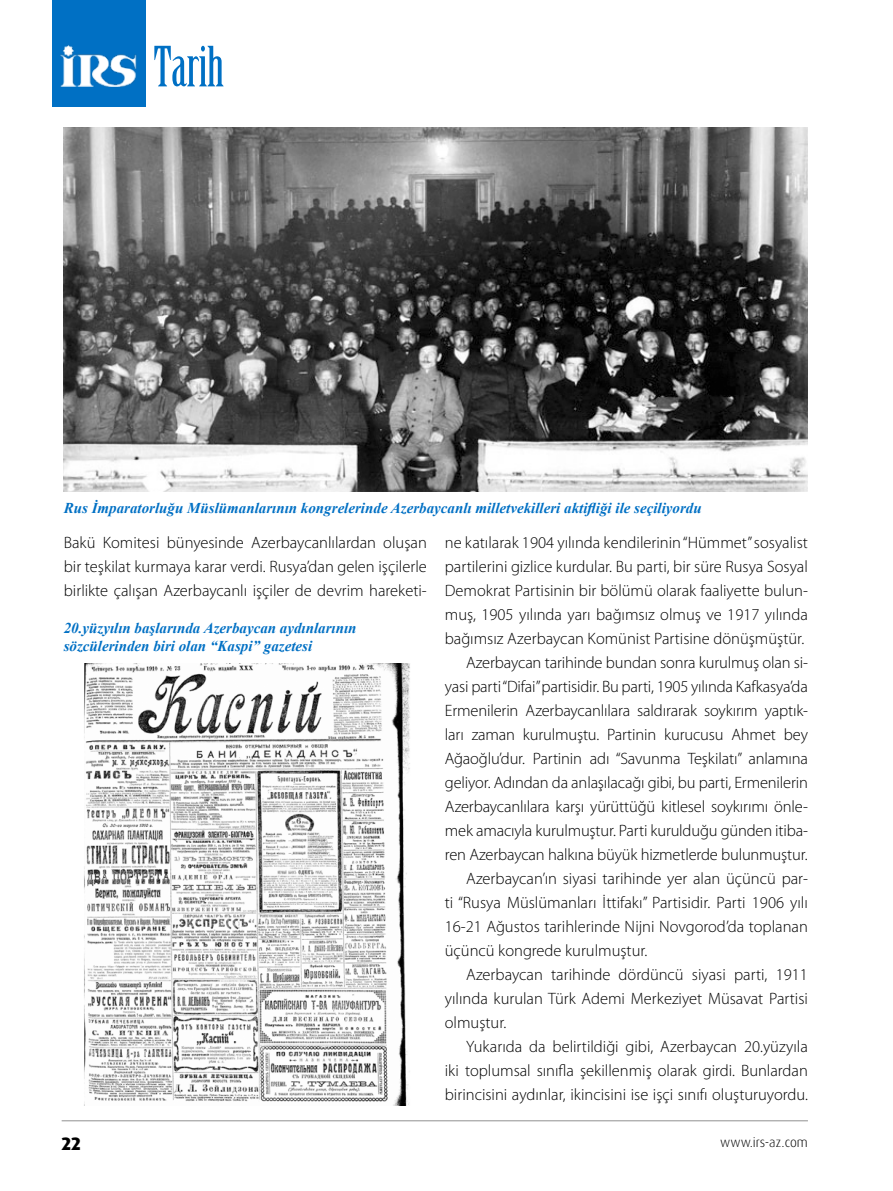
<style>
.page{position:relative;width:893px;height:1191px;background:#fff}
.page>*{position:absolute;margin:0;border:0;box-sizing:border-box;transform-origin:0 0}
.t1{font:54.15px "Birch Std";color:#0070c4}
.t2{font:800 18px "Dax Pro";color:#000}
.t3{font:300 16.5px/24px "Myriad Pro";color:#000;text-align:justify}
.t4{font:italic 700 15px/18px "Times New Roman";color:#0070c4}
.t5{font:300 13.5px "Dax Pro";color:#000}
</style>
<div class="page">
<hr style="left:62px;top:1120px;width:746px;height:1px;background:#909090">
<div style="left:52px;top:0;width:94px;height:106px;background:#0070c4"></div>
<img style="left:60px;top:45px;width:77px;height:41px">
<img style="left:84px;top:663px;width:326px;height:443px">
<img style="left:64px;top:127px;width:744px;height:364px">
<h1 class="t1" style="left:154px;top:36px;width:72px">Tarih</h1>
<p class="t4" style="left:64px;top:498px;width:639px">Rus İmparatorluğu Müslümanlarının kongrelerinde Azerbaycanlı milletvekilleri aktifliği ile seçiliyordu</p>
<p class="t3" style="left:64px;top:530px;width:365px">Bakü Komitesi bünyesinde Azerbaycanlılardan oluşan bir teşkilat kurmaya karar verdi. Rusya’dan gelen işçilerle birlikte çalışan Azerbaycanlı işçiler de devrim hareketi-</p>
<p class="t3" style="left:445px;top:530px;width:365px">ne katılarak 1904 yılında kendilerinin “Hümmet” sosyalist</p>
<p class="t3" style="left:445px;top:554px;width:365px">partilerini gizlice kurdular. Bu parti, bir süre Rusya Sosyal</p>
<p class="t3" style="left:445px;top:578px;width:365px">Demokrat Partisinin bir bölümü olarak faaliyette bulun-</p>
<p class="t3" style="left:445px;top:602px;width:365px">muş, 1905 yılında yarı bağımsız olmuş ve 1917 yılında</p>
<p class="t3" style="left:445px;top:626px;width:361px">bağımsız Azerbaycan Komünist Partisine dönüşmüştür.</p>
<p class="t3" style="left:466px;top:650px;width:343px">Azerbaycan tarihinde bundan sonra kurulmuş olan si-</p>
<p class="t3" style="left:445px;top:674px;width:365px">yasi parti “Difai” partisidir. Bu parti, 1905 yılında Kafkasya’da</p>
<p class="t3" style="left:445px;top:698px;width:365px">Ermenilerin Azerbaycanlılara saldırarak soykırım yaptık-</p>
<p class="t3" style="left:445px;top:722px;width:365px">ları zaman kurulmuştu. Partinin kurucusu Ahmet bey</p>
<p class="t3" style="left:445px;top:746px;width:365px">Ağaoğlu’dur. Partinin adı “Savunma Teşkilatı” anlamına</p>
<p class="t3" style="left:445px;top:770px;width:365px">geliyor. Adından da anlaşılacağı gibi, bu parti, Ermenilerin</p>
<p class="t3" style="left:445px;top:794px;width:365px">Azerbaycanlılara karşı yürüttüğü kitlesel soykırımı önle-</p>
<p class="t3" style="left:445px;top:818px;width:365px">mek amacıyla kurulmuştur. Parti kurulduğu günden itiba-</p>
<p class="t3" style="left:445px;top:842px;width:364px">ren Azerbaycan halkına büyük hizmetlerde bulunmuştur.</p>
<p class="t3" style="left:466px;top:866px;width:343px">Azerbaycan’ın siyasi tarihinde yer alan üçüncü par-</p>
<p class="t3" style="left:445px;top:890px;width:365px">ti “Rusya Müslümanları İttifakı” Partisidir. Parti 1906 yılı</p>
<p class="t3" style="left:445px;top:914px;width:365px">16-21 Ağustos tarihlerinde Nijni Novgorod’da toplanan</p>
<p class="t3" style="left:445px;top:938px;width:204px">üçüncü kongrede kurulmuştur.</p>
<p class="t3" style="left:466px;top:962px;width:343px">Azerbaycan tarihinde dördüncü siyasi parti, 1911</p>
<p class="t3" style="left:445px;top:986px;width:365px">yılında kurulan Türk Ademi Merkeziyet Müsavat Partisi</p>
<p class="t3" style="left:445px;top:1011px;width:63px">olmuştur.</p>
<p class="t3" style="left:466px;top:1035px;width:343px">Yukarıda da belirtildiği gibi, Azerbaycan 20.yüzyıla</p>
<p class="t3" style="left:445px;top:1059px;width:365px">iki toplumsal sınıfla şekillenmiş olarak girdi. Bunlardan</p>
<p class="t3" style="left:445px;top:1083px;width:365px">birincisini aydınlar, ikincisini ise işçi sınıfı oluşturuyordu.</p>
<p class="t4" style="left:64px;top:618px;width:294px">20.yüzyılın başlarında Azerbaycan aydınlarının sözcülerinden biri olan “Kaspi” gazetesi</p>
<p class="t2" style="left:62px;top:1131px;width:21px">22</p>
<p class="t5" style="left:720px;top:1133px;width:89px">www.irs-az.com</p>
</div>
